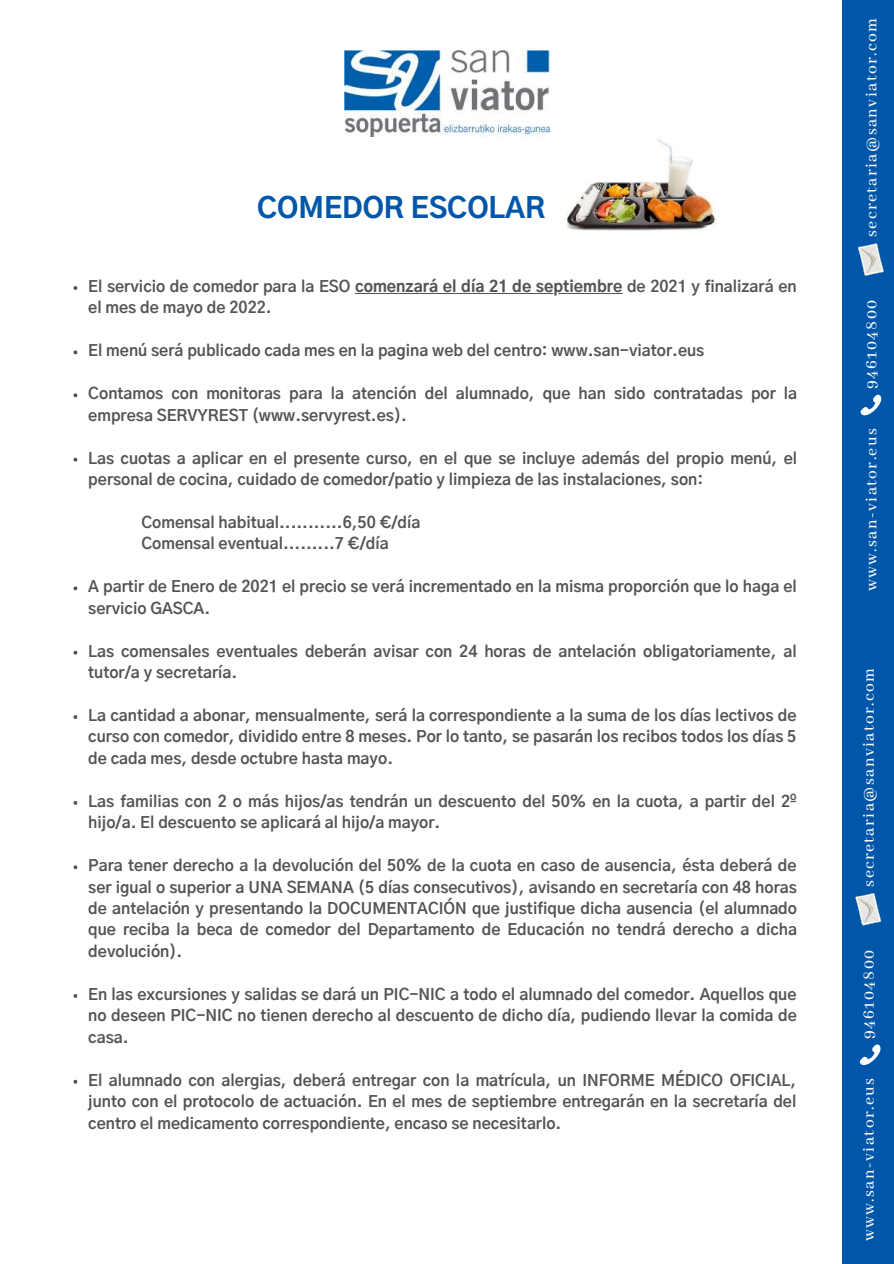
<style>
.page{position:relative;width:894px;height:1264px;background:#fff}
.page>*{position:absolute;margin:0;border:0;box-sizing:border-box;transform-origin:0 0}
.t1{font:800 28.05px "Gothic A1";color:#0057a9}
.t2{font:500 17.4px "Abhaya Libre";letter-spacing:.08em;color:#fff}
.t3{font:700 15.6px/21.5px "Gothic A1";color:#545454}
.s1{font-weight:800}
</style>
<div class="page">
<img style="left:344px;top:50px;width:205px;height:87px">
<svg style="left:73px;top:286px;width:4px;height:4px"></svg>
<hr style="left:355px;top:293px;width:267px;height:1px;background:#545454">
<svg style="left:73px;top:350px;width:4px;height:4px"></svg>
<svg style="left:73px;top:393px;width:4px;height:4px"></svg>
<svg style="left:73px;top:457px;width:4px;height:4px"></svg>
<svg style="left:73px;top:586px;width:4px;height:4px"></svg>
<svg style="left:73px;top:650px;width:4px;height:4px"></svg>
<svg style="left:73px;top:715px;width:4px;height:4px"></svg>
<svg style="left:73px;top:801px;width:4px;height:3px"></svg>
<svg style="left:73px;top:865px;width:4px;height:4px"></svg>
<svg style="left:73px;top:994px;width:4px;height:3px"></svg>
<svg style="left:73px;top:1079px;width:4px;height:4px"></svg>
<div style="left:842px;top:0;width:51px;height:1263px;background:#0057a9"></div>
<svg style="left:859px;top:1044px;width:22px;height:22px"></svg>
<svg style="left:855px;top:893px;width:26px;height:33px"></svg>
<svg style="left:860px;top:394px;width:22px;height:22px"></svg>
<svg style="left:858px;top:243px;width:25px;height:33px"></svg>
<img style="left:567px;top:138px;width:152px;height:93px">
<h1 class="t1" style="left:257px;top:195px;width:289px">COMEDOR ESCOLAR</h1>
<p class="t3" style="left:88px;top:276px;width:709px">El servicio de comedor para la ESO <span class="s1">comenzará el día 21 de septiembre</span> de 2021 y finalizará en el mes de mayo de 2022.</p>
<p class="t3" style="left:88px;top:341px;width:617px">El menú será publicado cada mes en la pagina web del centro: www.san-viator.eus</p>
<p class="t3" style="left:88px;top:384px;width:710px">Contamos con monitoras para la atención del alumnado, que han sido contratadas por la empresa SERVYREST (www.servyrest.es).</p>
<p class="t3" style="left:88px;top:448px;width:710px">Las cuotas a aplicar en el presente curso, en el que se incluye además del propio menú, el personal de cocina, cuidado de comedor/patio y limpieza de las instalaciones, son:</p>
<p class="t3" style="left:141px;top:512px;width:280px">Comensal habitual...........6,50 €/día<br>Comensal eventual.........7 €/día</p>
<p class="t3" style="left:88px;top:577px;width:709px">A partir de Enero de 2021 el precio se verá incrementado en la misma proporción que lo haga el servicio GASCA.</p>
<p class="t3" style="left:88px;top:641px;width:709px">Las comensales eventuales deberán avisar con 24 horas de antelación obligatoriamente, al tutor/a y secretaría.</p>
<p class="t3" style="left:88px;top:705px;width:709px;text-align:justify">La cantidad a abonar, mensualmente, será la correspondiente a la suma de los días lectivos de curso con comedor, dividido entre 8 meses. Por lo tanto, se pasarán los recibos todos los días 5 de cada mes, desde octubre hasta mayo.</p>
<p class="t3" style="left:88px;top:791px;width:709px">Las familias con 2 o más hijos/as tendrán un descuento del 50% en la cuota, a partir del 2º hijo/a. El descuento se aplicará al hijo/a mayor.</p>
<p class="t3" style="left:88px;top:855px;width:710px;text-align:justify">Para tener derecho a la devolución del 50% de la cuota en caso de ausencia, ésta deberá de ser igual o superior a UNA SEMANA (5 días consecutivos), avisando en secretaría con 48 horas de antelación y presentando la DOCUMENTACIÓN que justifique dicha ausencia (el alumnado que reciba la beca de comedor del Departamento de Educación no tendrá derecho a dicha devolución).</p>
<p class="t3" style="left:88px;top:984px;width:710px;text-align:justify">En las excursiones y salidas se dará un PIC-NIC a todo el alumnado del comedor. Aquellos que no deseen PIC-NIC no tienen derecho al descuento de dicho día, pudiendo llevar la comida de casa.</p>
<p class="t3" style="left:88px;top:1070px;width:709px;text-align:justify">El alumnado con alergias, deberá entregar con la matrícula, un INFORME MÉDICO OFICIAL, junto con el protocolo de actuación. En el mes de septiembre entregarán en la secretaría del centro el medicamento correspondiente, encaso se necesitarlo.</p>
<p class="t2" style="left:861px;top:237px;width:220px;rotate:-90deg">secretaria@sanviator.com</p>
<p class="t2" style="left:861px;top:389px;width:91px;rotate:-90deg">946104800</p>
<p class="t2" style="left:861px;top:591px;width:164px;rotate:-90deg">www.san-viator.eus</p>
<p class="t2" style="left:859px;top:886px;width:220px;rotate:-90deg">secretaria@sanviator.com</p>
<p class="t2" style="left:859px;top:1038px;width:91px;rotate:-90deg">946104800</p>
<p class="t2" style="left:859px;top:1241px;width:164px;rotate:-90deg">www.san-viator.eus</p>
</div>
